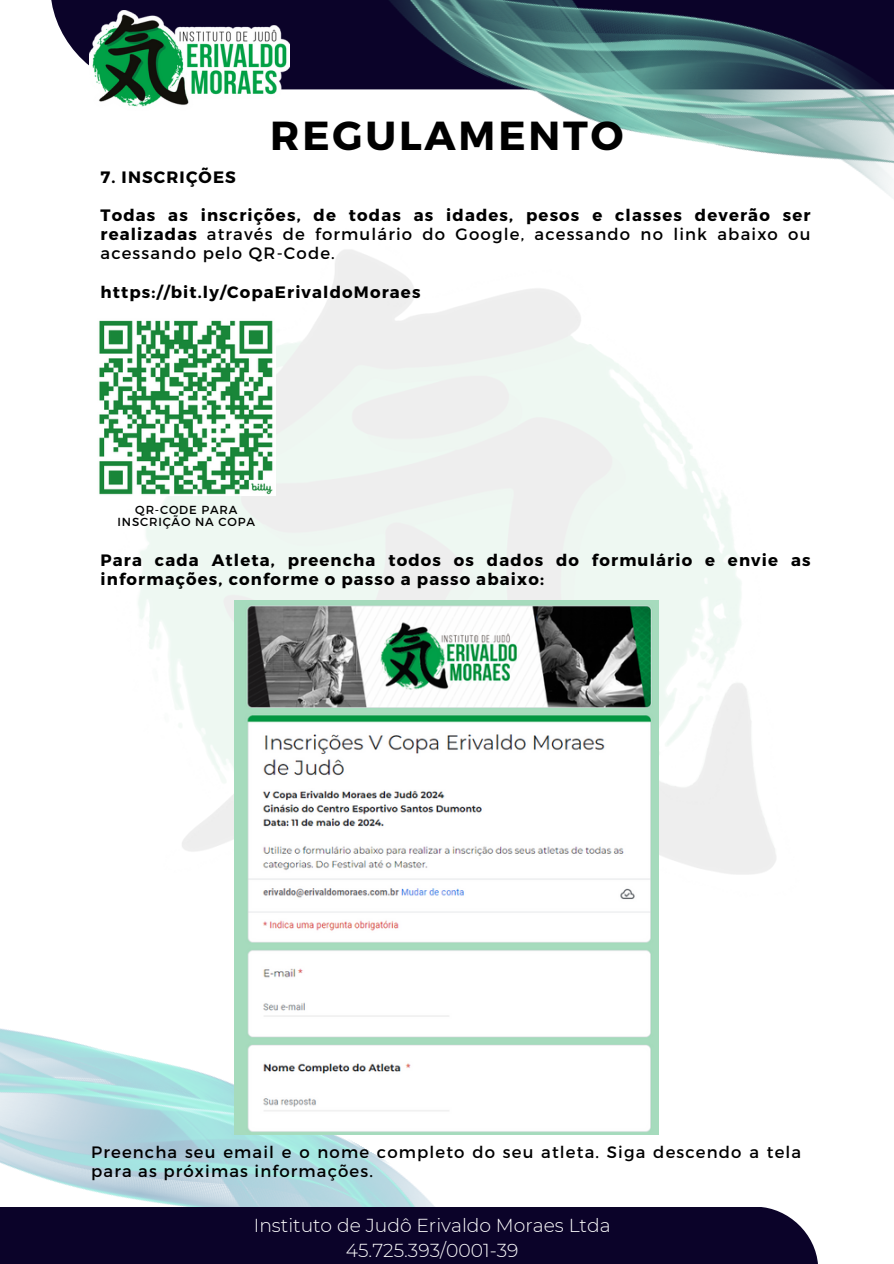
<style>
.page{position:relative;width:894px;height:1264px;background:#fff}
.page>*{position:absolute;margin:0;border:0;box-sizing:border-box;transform-origin:0 0}
.t1{font:700 40.5px "Montserrat";letter-spacing:.07em;color:#000}
.t2{font:300 18.75px/25.8px "Montserrat";color:#fff;text-align:center}
.t3{font:16.5px/19.2px "Montserrat";letter-spacing:.07em;color:#000;text-align:justify}
.t4{font:700 16.5px/19.2px "Montserrat";letter-spacing:.07em;color:#000}
.t5{font:11.7px/11.7px "Montserrat";letter-spacing:.07em;color:#000;text-align:center}
.s1{font-weight:700}
</style>
<div class="page">
<svg style="left:51px;top:0;width:250px;height:89px;fill:#0b0329"></svg>
<img style="left:301px;top:0;width:592px;height:198px">
<img style="left:0;top:1028px;width:558px;height:178px">
<div style="left:0;top:1206px;width:828px;height:57px;background:#0b0329"></div>
<img style="left:89px;top:11px;width:201px;height:96px">
<img style="left:99px;top:320px;width:174px;height:175px">
<img style="left:234px;top:600px;width:424px;height:534px">
<p class="t1" style="left:270px;top:109px;width:354px">REGULAMENTO</p>
<h3 class="t4" style="left:100px;top:167px;width:137px">7. INSCRIÇÕES</h3>
<h5 class="t3" style="left:100px;top:205px;width:711px"><span class="s1">Todas as inscrições, de todas as idades, pesos e classes deverão ser realizadas</span> através de formulário do Google, acessando no link abaixo ou acessando pelo QR-Code.</h5>
<h4 class="t4" style="left:100px;top:281px;width:321px">https://bit.ly/CopaErivaldoMoraes</h4>
<p class="t5" style="left:117px;top:503px;width:139px">QR-CODE PARA<br>INSCRIÇÃO NA COPA</p>
<h4 class="t4" style="left:100px;top:549px;width:711px">Para cada Atleta, preencha todos os dados do formulário e envie as informações, conforme o passo a passo abaixo:</h4>
<p class="t3" style="left:91px;top:1141px;width:711px">Preencha seu email e o nome completo do seu atleta. Siga descendo a tela para as próximas informações.</p>
<p class="t2" style="left:254px;top:1211px;width:358px">Instituto de Judô Erivaldo Moraes Ltda<br>45.725.393/0001-39</p>
</div>
